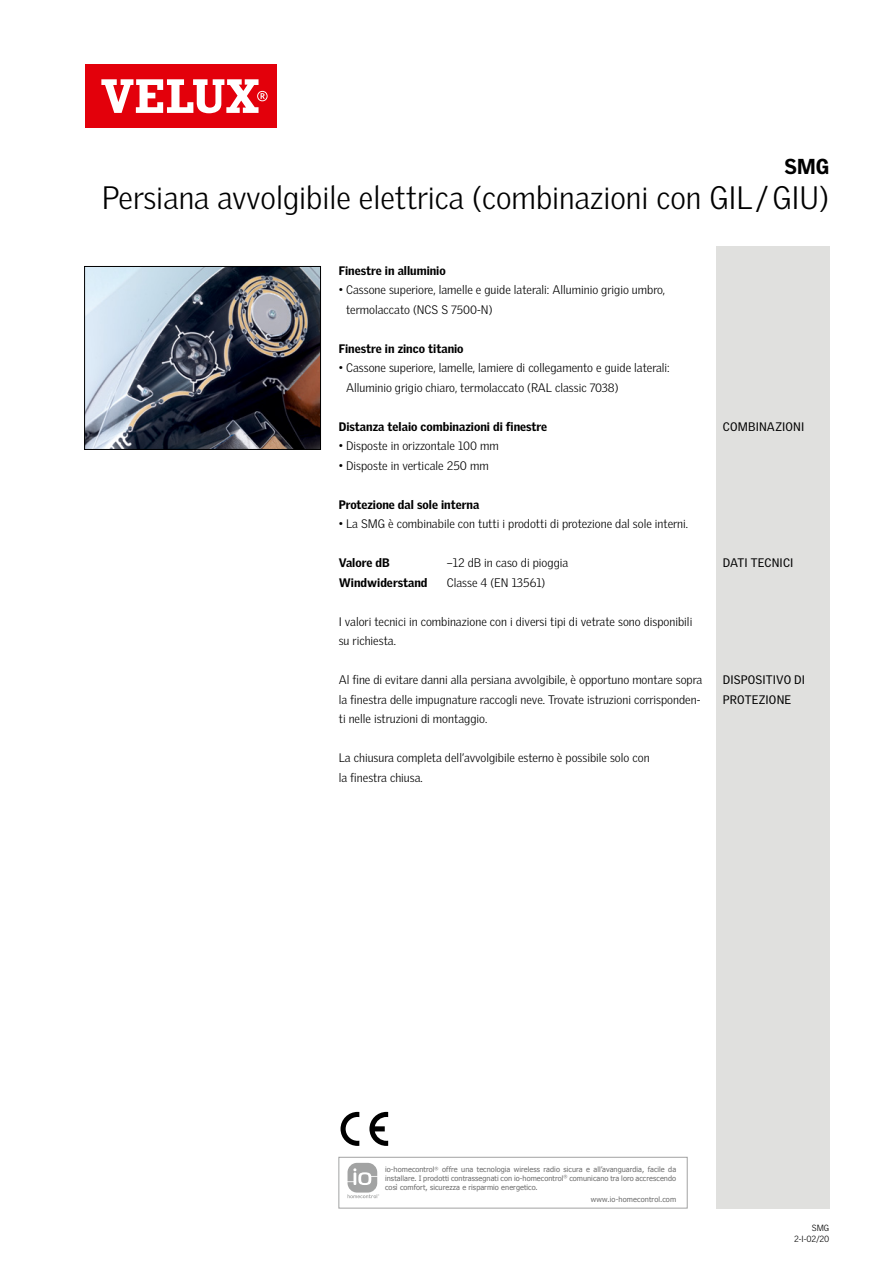
<style>
.page{position:relative;width:893px;height:1263px;background:#fff}
.page>*{position:absolute;margin:0;border:0;box-sizing:border-box;transform-origin:0 0}
.t1{font:300 31.5px "Velux Gothic";color:#000}
.t2{font:900 21px "Velux Gothic";color:#000}
.t3{font:300 12px/19.5px "Velux Gothic";color:#000}
.t4{font:900 12px "Velux Gothic";color:#000}
.t5{font:12px/19.5px "Velux Gothic";letter-spacing:.01em;color:#000}
.t6{font:300 8.7px/10.5px "Velux Gothic";letter-spacing:-.01em;color:#000;text-align:right}
.t7{font:7.35px/8.9px "Tahoma";letter-spacing:.01em;color:#6e6e6e;text-align:justify}
.s1{font-size:11.7px}
</style>
<div class="page">
<div style="left:85px;top:64px;width:191px;height:64px;background:#e3000b"></div>
<svg style="left:101px;top:79px;width:167px;height:34px"></svg>
<div style="left:716px;top:247px;width:113px;height:962px;background:#e0e0de"></div>
<svg style="left:369px;top:1112px;width:19px;height:34px"></svg>
<svg style="left:341px;top:1112px;width:18px;height:34px"></svg>
<img style="left:86px;top:268px;width:233px;height:180px">
<div style="left:84px;top:266px;width:237px;height:184px;border:1px solid #000"></div>
<div style="left:339px;top:1157px;width:348px;height:51px;border:1px solid #a2a3a3"></div>
<svg style="left:348px;top:1163px;width:31px;height:35px"></svg>
<h2 class="t2" style="left:784px;top:153px;width:46px">SMG</h2>
<h1 class="t1" style="left:102px;top:179px;width:729px">Persiana avvolgibile elettrica (combinazioni con GIL/GIU)</h1>
<p class="t4" style="left:339px;top:263px;width:109px">Finestre in alluminio</p>
<p class="t3" style="left:346px;top:280px;width:321px;text-indent:-7px">• Cassone superiore, lamelle e guide laterali: Alluminio grigio umbro, termolaccato (NCS S <span class="s1">7500</span>-N)</p>
<p class="t4" style="left:339px;top:341px;width:126px">Finestre in zinco titanio</p>
<p class="t3" style="left:346px;top:358px;width:325px;text-indent:-7px">• Cassone superiore, lamelle, lamiere di collegamento e guide laterali:<br>Alluminio grigio chiaro, termolaccato (RAL classic <span class="s1">7038</span>)</p>
<p class="t4" style="left:339px;top:419px;width:210px">Distanza telaio combinazioni di finestre</p>
<p class="t3" style="left:339px;top:436px;width:161px">• Disposte in orizzontale <span class="s1">100</span> mm</p>
<p class="t3" style="left:339px;top:455px;width:151px">• Disposte in verticale 250 mm</p>
<p class="t4" style="left:339px;top:497px;width:142px">Protezione dal sole interna</p>
<p class="t3" style="left:339px;top:514px;width:351px">• La SMG è combinabile con tutti i prodotti di protezione dal sole interni.</p>
<p class="t4" style="left:339px;top:555px;width:52px">Valore dB</p>
<p class="t3" style="left:447px;top:553px;width:123px">–12 dB in caso di pioggia</p>
<p class="t4" style="left:339px;top:575px;width:90px">Windwiderstand</p>
<p class="t3" style="left:447px;top:572px;width:100px">Classe 4 (EN 13561)</p>
<p class="t3" style="left:339px;top:611px;width:355px">I valori tecnici in combinazione con i diversi tipi di vetrate sono disponibili su richiesta.</p>
<p class="t3" style="left:339px;top:670px;width:365px">Al fine di evitare danni alla persiana avvolgibile, è opportuno montare sopra la finestra delle impugnature raccogli neve. Trovate istruzioni corrisponden&shy;ti nelle istruzioni di montaggio.</p>
<p class="t3" style="left:339px;top:748px;width:312px">La chiusura completa dell’avvolgibile esterno è possibile solo con la finestra chiusa.</p>
<p class="t5" style="left:723px;top:416px;width:83px">COMBINAZIONI</p>
<p class="t5" style="left:723px;top:553px;width:72px">DATI TECNICI</p>
<p class="t5" style="left:723px;top:670px;width:84px">DISPOSITIVO DI<br>PROTEZIONE</p>
<p class="t7" style="left:385px;top:1164px;width:293px">io-homecontrol<sup>®</sup> offre una tecnologia wireless radio sicura e all’avanguardia, facile da installare. I prodotti contrassegnati con io-homecontrol<sup>®</sup> comunicano tra loro accrescendo così comfort, sicurezza e risparmio energetico.</p>
<p class="t7" style="left:591px;top:1194px;width:87px">www.io-homecontrol.com</p>
<p class="t6" style="left:794px;top:1223px;width:37px">SMG<br>2-I-02/20</p>
</div>
